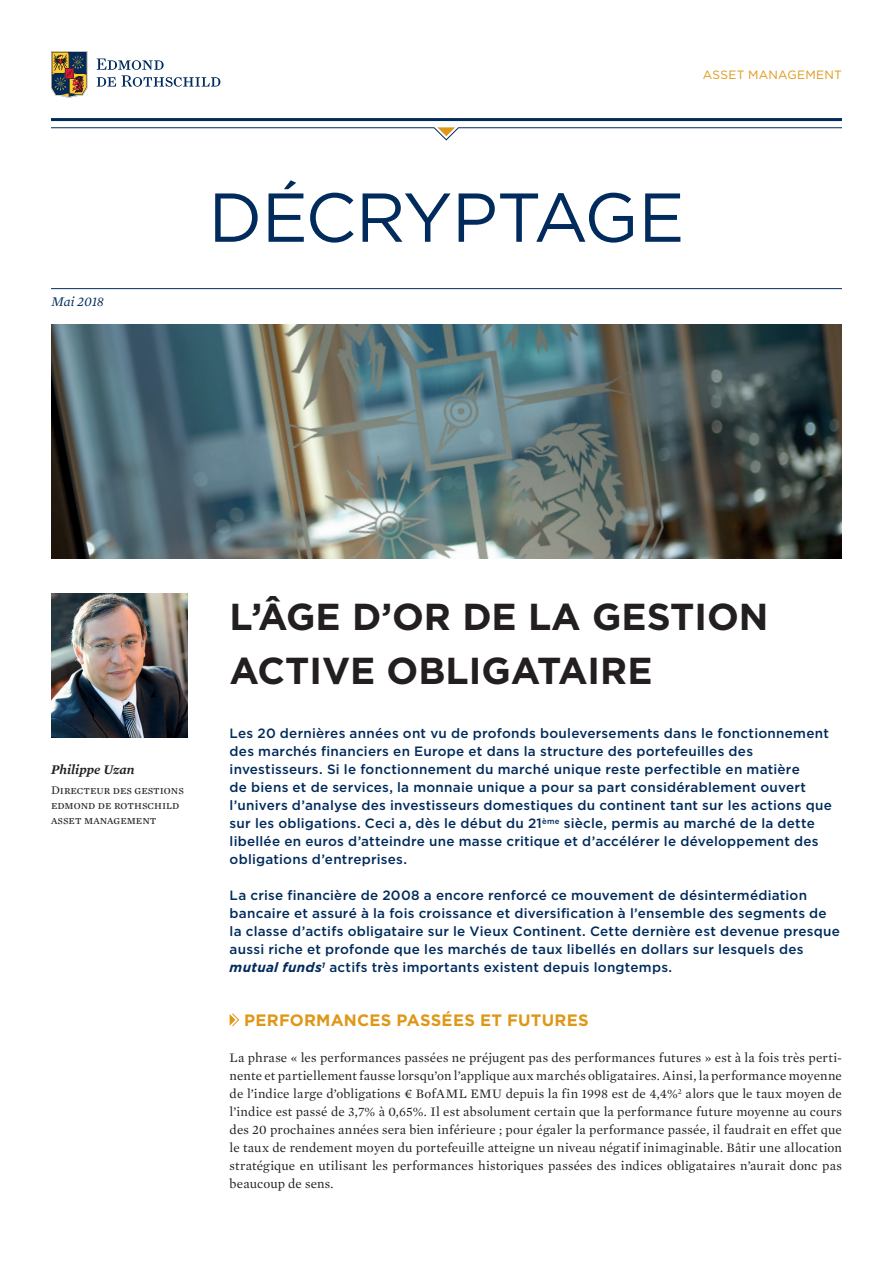
<style>
.page{position:relative;width:893px;height:1263px;background:#fff}
.page>*{position:absolute;margin:0;border:0;box-sizing:border-box;transform-origin:0 0}
.t1{font:69px "Gotham";letter-spacing:-.015em;color:#002b5c}
.t2{font:700 37.5px/54px "Gotham";color:#231f20}
.t3{font:700 16.5px "Gotham";letter-spacing:.015em;color:#df9717}
.t4{font:500 13.5px/18px "Gotham";letter-spacing:.02em;color:#002b5c}
.t5{font:italic 600 13.5px "Mercury Text G1";color:#231f20}
.t6{font:italic 13.5px "Mercury Text G1";letter-spacing:-.005em;color:#002b5c}
.t7{font:13.2px/18px "Mercury Text G1";letter-spacing:.01em;color:#231f20;text-align:justify}
.t8{font:12px/15px "Mercury Text G1";color:#231f20}
.t9{font:12px "Gotham";letter-spacing:.02em;color:#df9717}
.s1{font-weight:700;font-style:italic}
</style>
<div class="page">
<svg style="left:51px;top:51px;width:36px;height:47px;background:#736652"></svg>
<svg style="left:97px;top:59px;width:123px;height:28px"></svg>
<svg style="left:51px;top:127px;width:791px;height:14px"></svg>
<hr style="left:51px;top:118px;width:791px;height:3px;background:#002b5c">
<img style="left:51px;top:593px;width:136px;height:144px">
<hr style="left:51px;top:288px;width:791px;height:1px;background:#002b5c">
<svg style="left:230px;top:1013px;width:9px;height:14px"></svg>
<img style="left:51px;top:324px;width:791px;height:234px">
<p class="t6" style="left:51px;top:292px;width:54px">Mai 2018</p>
<p class="t9" style="left:703px;top:67px;width:141px">ASSET MANAGEMENT</p>
<h1 class="t1" style="left:208px;top:173px;width:478px">DÉCRYPTAGE</h1>
<p class="t5" style="left:51px;top:759px;width:85px">Philippe Uzan</p>
<p class="t8" style="left:51px;top:782px;width:134px">Directeur des gestions edmond de rothschild asset management</p>
<h2 class="t2" style="left:230px;top:590px;width:540px">L’ÂGE D’OR DE LA GESTION<br>ACTIVE OBLIGATAIRE</h2>
<p class="t4" style="left:230px;top:724px;width:604px">Les 20 dernières années ont vu de profonds bouleversements dans le fonctionnement des marchés financiers en Europe et dans la structure des portefeuilles des investisseurs. Si le fonctionnement du marché unique reste perfectible en matière<br>de biens et de services, la monnaie unique a pour sa part considérablement ouvert l’univers d’analyse des investisseurs domestiques du continent tant sur les actions que sur les obligations. Ceci a, dès le début du 21<sup>ème</sup> siècle, permis au marché de la dette libellée en euros d’atteindre une masse critique et d’accélérer le développement des obligations d’entreprises.</p>
<p class="t4" style="left:230px;top:886px;width:612px">La crise financière de 2008 a encore renforcé ce mouvement de désintermédiation bancaire et assuré à la fois croissance et diversification à l’ensemble des segments de la classe d’actifs obligataire sur le Vieux Continent. Cette dernière est devenue presque aussi riche et profonde que les marchés de taux libellés en dollars sur lesquels des <span class="s1">mutual funds</span><sup>1</sup> actifs très importants existent depuis longtemps.</p>
<p class="t3" style="left:244px;top:1009px;width:346px">PERFORMANCES PASSÉES ET FUTURES</p>
<p class="t7" style="left:230px;top:1048px;width:614px">La phrase « les performances passées ne préjugent pas des performances futures » est à la fois très perti&shy;nente et partiellement fausse lorsqu’on l’applique aux marchés obligataires. Ainsi, la performance moyenne de l’indice large d’obligations € BofAML EMU depuis la fin 1998 est de 4,4%<sup>2</sup> alors que le taux moyen de l’indice est passé de 3,7% à 0,65%. Il est absolument certain que la performance future moyenne au cours des 20 prochaines années sera bien inférieure ; pour égaler la performance passée, il faudrait en effet que le taux de rendement moyen du portefeuille atteigne un niveau négatif inimaginable. Bâtir une allocation stratégique en utilisant les performances historiques passées des indices obligataires n’aurait donc pas beaucoup de sens.</p>
</div>
